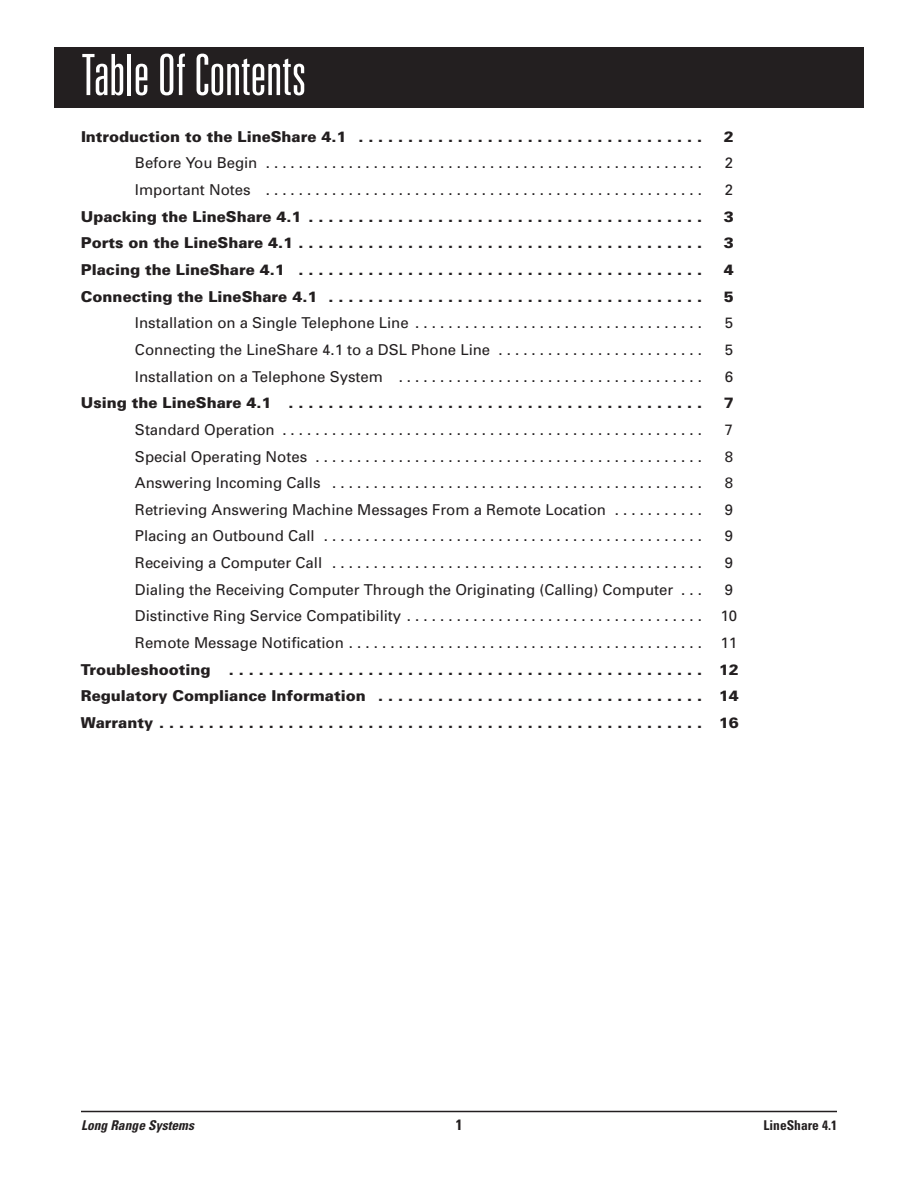
<style>
.page{position:relative;width:918px;height:1188px;background:#fff}
.page>*{position:absolute;margin:0;border:0;box-sizing:border-box;transform-origin:0 0}
.t1{font:300 ultra-condensed 57px "Univers";color:#fff}
.t2{font:15px/26.7px "Univers";color:#231f20}
.t3{font:900 15px/26.7px "Univers";color:#231f20;text-align:justify}
.t4{font:700 condensed 15px "Univers";color:#231f20}
.t5{font:italic 700 condensed 13.5px "Univers";letter-spacing:.005em;color:#231f20}
.t6{font:700 condensed 13.5px "Univers";color:#231f20}
</style>
<div class="page">
<div style="left:54px;top:47px;width:810px;height:61px;background:#231f20"></div>
<hr style="left:81px;top:1111px;width:756px;height:1px;background:#231f20">
<h1 class="t1" style="left:81px;top:54px;width:227px">TableOfContents</h1>
<p class="t3" style="left:81px;top:125px;width:623px">Introduction to the LineShare 4.1 . . . . . . . . . . . . . . . . . . . . . . . . . . . . . . . . . . .</p>
<p class="t3" style="left:724px;top:125px;width:12px">2</p>
<p class="t2" style="left:135px;top:151px;width:569px">Before You Begin . . . . . . . . . . . . . . . . . . . . . . . . . . . . . . . . . . . . . . . . . . . . . . . . . . . . .</p>
<p class="t2" style="left:725px;top:151px;width:10px">2</p>
<p class="t2" style="left:135px;top:178px;width:569px">Important Notes . . . . . . . . . . . . . . . . . . . . . . . . . . . . . . . . . . . . . . . . . . . . . . . . . . . . .</p>
<p class="t2" style="left:725px;top:178px;width:10px">2</p>
<p class="t3" style="left:81px;top:204px;width:623px">Upacking the LineShare 4.1 . . . . . . . . . . . . . . . . . . . . . . . . . . . . . . . . . . . . . . . .</p>
<p class="t3" style="left:724px;top:204px;width:12px">3</p>
<p class="t3" style="left:81px;top:231px;width:623px">Ports on the LineShare 4.1 . . . . . . . . . . . . . . . . . . . . . . . . . . . . . . . . . . . . . . . . .</p>
<p class="t3" style="left:724px;top:231px;width:12px">3</p>
<p class="t3" style="left:81px;top:258px;width:623px">Placing the LineShare 4.1 . . . . . . . . . . . . . . . . . . . . . . . . . . . . . . . . . . . . . . . . .</p>
<p class="t3" style="left:724px;top:258px;width:12px">4</p>
<p class="t3" style="left:81px;top:284px;width:623px">Connecting the LineShare 4.1 . . . . . . . . . . . . . . . . . . . . . . . . . . . . . . . . . . . . . .</p>
<p class="t3" style="left:724px;top:284px;width:12px">5</p>
<p class="t2" style="left:135px;top:311px;width:569px">Installation on a Single Telephone Line . . . . . . . . . . . . . . . . . . . . . . . . . . . . . . . . . . .</p>
<p class="t2" style="left:725px;top:311px;width:10px">5</p>
<p class="t2" style="left:135px;top:338px;width:569px">Connecting the LineShare 4.1 to a DSL Phone Line . . . . . . . . . . . . . . . . . . . . . . . . .</p>
<p class="t2" style="left:725px;top:338px;width:10px">5</p>
<p class="t2" style="left:135px;top:364px;width:569px">Installation on a Telephone System . . . . . . . . . . . . . . . . . . . . . . . . . . . . . . . . . . . . .</p>
<p class="t2" style="left:725px;top:364px;width:10px">6</p>
<p class="t3" style="left:81px;top:391px;width:623px">Using the LineShare 4.1 . . . . . . . . . . . . . . . . . . . . . . . . . . . . . . . . . . . . . . . . . .</p>
<p class="t3" style="left:724px;top:391px;width:12px">7</p>
<p class="t2" style="left:135px;top:418px;width:569px">Standard Operation . . . . . . . . . . . . . . . . . . . . . . . . . . . . . . . . . . . . . . . . . . . . . . . . . . .</p>
<p class="t2" style="left:725px;top:418px;width:10px">7</p>
<p class="t2" style="left:135px;top:444px;width:569px">Special Operating Notes . . . . . . . . . . . . . . . . . . . . . . . . . . . . . . . . . . . . . . . . . . . . . . .</p>
<p class="t2" style="left:725px;top:444px;width:10px">8</p>
<p class="t2" style="left:135px;top:471px;width:569px">Answering Incoming Calls . . . . . . . . . . . . . . . . . . . . . . . . . . . . . . . . . . . . . . . . . . . . .</p>
<p class="t2" style="left:725px;top:471px;width:10px">8</p>
<p class="t2" style="left:135px;top:497px;width:569px">Retrieving Answering Machine Messages From a Remote Location . . . . . . . . . . .</p>
<p class="t2" style="left:725px;top:497px;width:10px">9</p>
<p class="t2" style="left:135px;top:524px;width:569px">Placing an Outbound Call . . . . . . . . . . . . . . . . . . . . . . . . . . . . . . . . . . . . . . . . . . . . . .</p>
<p class="t2" style="left:725px;top:524px;width:10px">9</p>
<p class="t2" style="left:135px;top:551px;width:569px">Receiving a Computer Call . . . . . . . . . . . . . . . . . . . . . . . . . . . . . . . . . . . . . . . . . . . . .</p>
<p class="t2" style="left:725px;top:551px;width:10px">9</p>
<p class="t2" style="left:135px;top:577px;width:569px">Dialing the Receiving Computer Through the Originating (Calling) Computer . . .</p>
<p class="t2" style="left:135px;top:577px;width:604px;text-indent:590px">9<br>Distinctive Ring Service Compatibility . . . . . . . . . . . . . . . . . . . . . . . . . . . . . . . . . . . . 10<br>Remote Message Notification . . . . . . . . . . . . . . . . . . . . . . . . . . . . . . . . . . . . . . . . . . . 11</p>
<p class="t3" style="left:81px;top:657px;width:659px">Troubleshooting . . . . . . . . . . . . . . . . . . . . . . . . . . . . . . . . . . . . . . . . . . . . . . . . 12<br>Regulatory Compliance Information . . . . . . . . . . . . . . . . . . . . . . . . . . . . . . . . . 14<br>Warranty . . . . . . . . . . . . . . . . . . . . . . . . . . . . . . . . . . . . . . . . . . . . . . . . . . . . . . . 16</p>
<p class="t5" style="left:81px;top:1120px;width:115px">Long Range Systems</p>
<p class="t4" style="left:456px;top:1119px;width:8px">1</p>
<p class="t6" style="left:764px;top:1120px;width:75px">LineShare 4.1</p>
</div>
